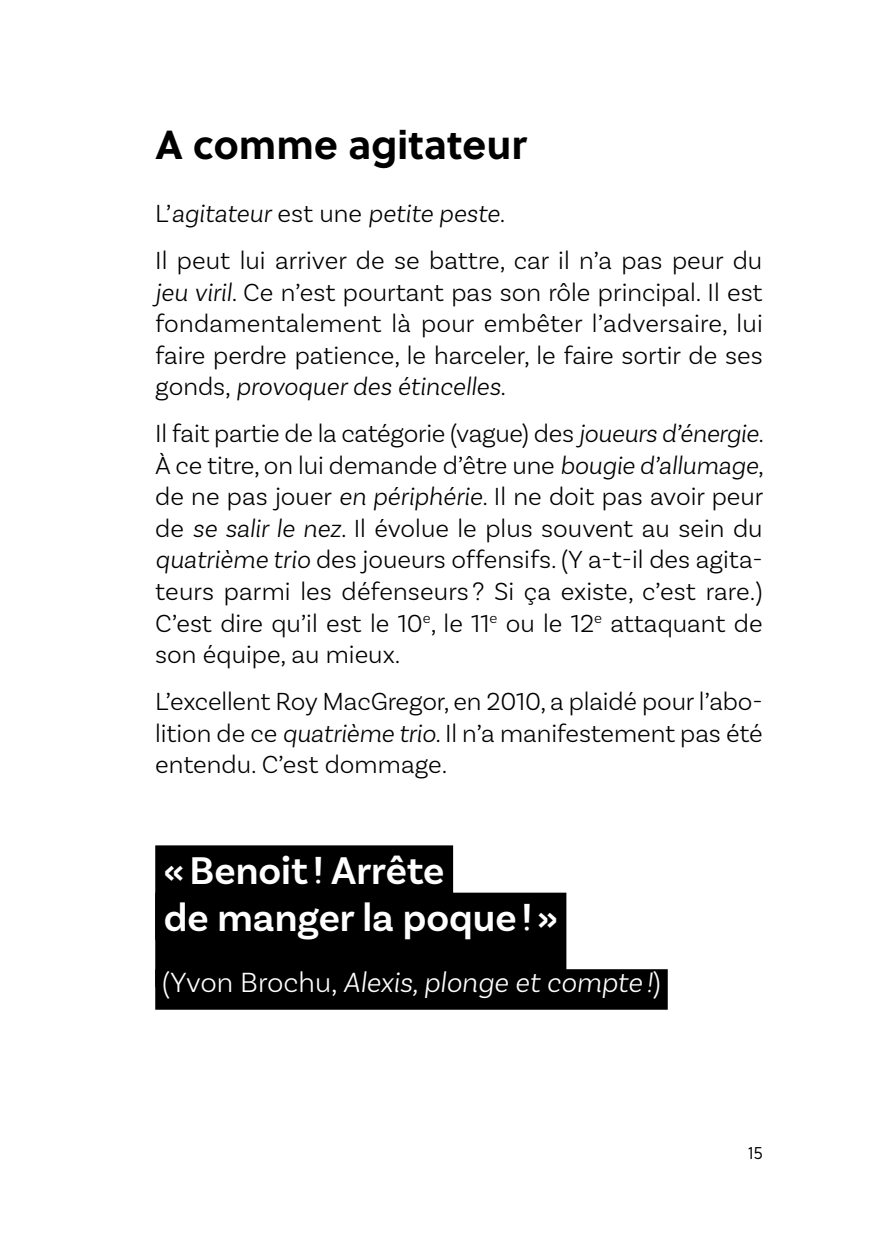
<style>
.page{position:relative;width:891px;height:1236px;background:#fff}
.page>*{position:absolute;margin:0;border:0;box-sizing:border-box;transform-origin:0 0}
.t1{font:600 40.5px/47.2px "Basic Sans";color:#fff}
.t2{font:700 40.5px "Soleil";color:#000}
.t3{font:italic 300 29.25px "Basic Sans";color:#fff}
.t4{font:300 26.1px/31.5px "Basic Sans";color:#000;text-align:justify}
.t5{font:18px "Soleil Lt";color:#000}
.s1{font-style:italic}
.s2{font-style:normal}
</style>
<div class="page">
<div style="left:155px;top:845px;width:298px;height:94px;background:#000"></div>
<div style="left:155px;top:892px;width:411px;height:95px;background:#000"></div>
<div style="left:155px;top:969px;width:513px;height:40px;background:#000"></div>
<h1 class="t2" style="left:155px;top:113px;width:373px">A comme agitateur</h1>
<p class="t4" style="left:155px;top:189px;width:609px;line-height:47.2px">L’<span class="s1">agitateur</span> est une <span class="s1">petite peste</span>.<br>Il peut lui arriver de se battre, car il n’a pas peur du</p>
<p class="t4" style="left:155px;top:276px;width:609px"><span class="s1">jeu viril</span>. Ce n’est pourtant pas son rôle principal. Il est fondamentalement là pour embêter l’adversaire, lui faire perdre patience, le harceler, le faire sortir de ses gonds, <span class="s1">provoquer des étincelles</span>.</p>
<p class="t4" style="left:155px;top:417px;width:610px">Il fait partie de la catégorie (vague) des <span class="s1">joueurs d’énergie</span>.<br>À ce titre, on lui demande d’être une <span class="s1">bougie d’allumage</span>, de ne pas jouer <span class="s1">en périphérie</span>. Il ne doit pas avoir peur de <span class="s1">se salir le nez</span>. Il évolue le plus souvent au sein du <span class="s1">quatrième trio</span> des joueurs offensifs. (Y a-t-il des agita&shy;teurs parmi les défenseurs ? Si ça existe, c’est rare.)<br>C’est dire qu’il est le 10<sup>e</sup>, le 11<sup>e</sup> ou le 12<sup>e</sup> attaquant de son équipe, au mieux.</p>
<p class="t4" style="left:155px;top:685px;width:609px">L’excellent Roy MacGregor, en 2010, a plaidé pour l’abo&shy;lition de ce <span class="s1">quatrième trio</span>. Il n’a manifestement pas été entendu. C’est dommage.</p>
<h1 class="t1" style="left:164px;top:846px;width:396px">«Benoit ! Arrête<br>de manger la poque!»</h1>
<p class="t3" style="left:162px;top:964px;width:500px"><span class="s2">(Yvon Brochu,</span> Alexis, plonge et compte !<span class="s2">)</span></p>
<p class="t5" style="left:748px;top:1139px;width:16px">15</p>
</div>
